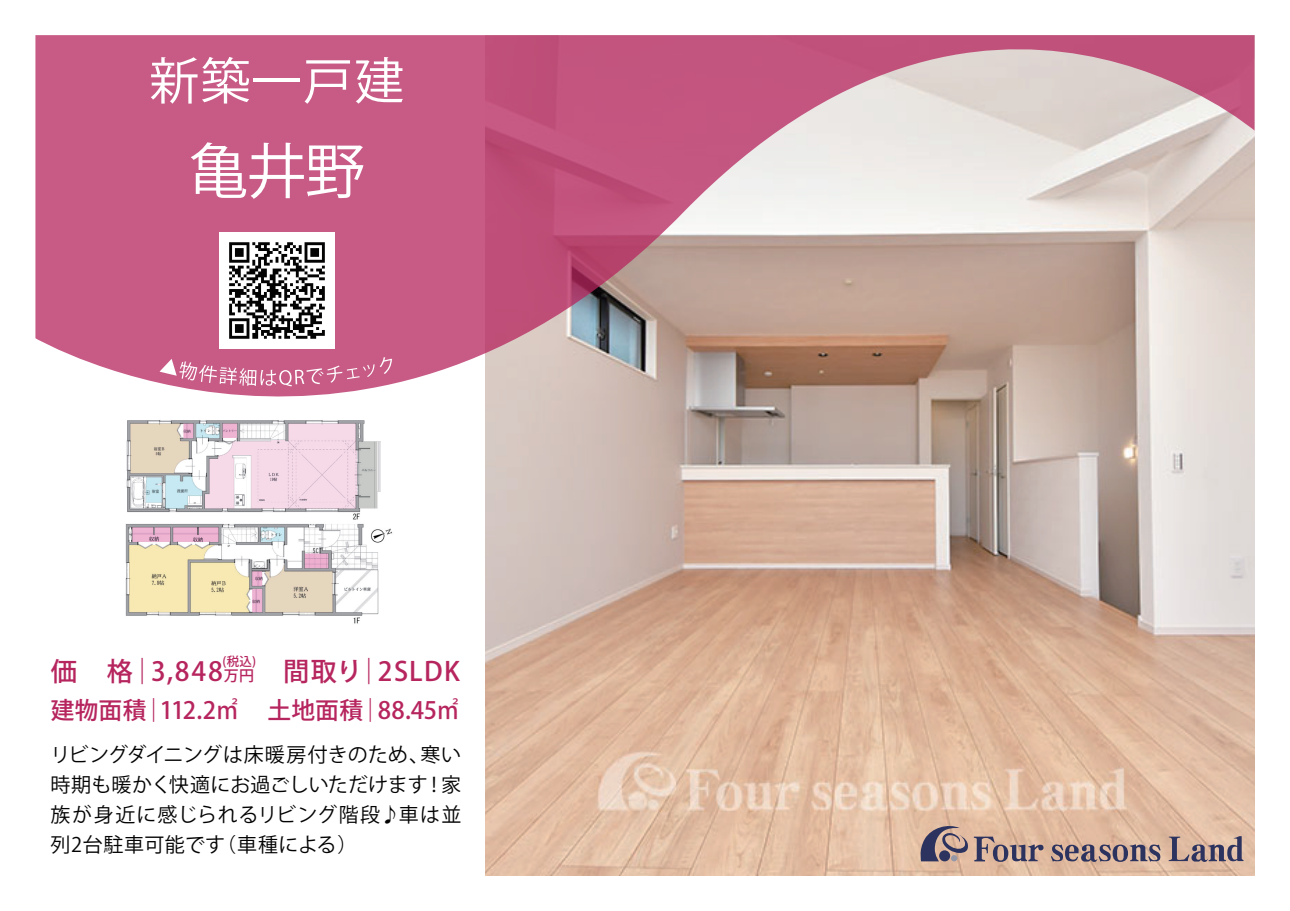
<style>
.page{position:relative;width:1290px;height:911px;background:#fff}
.page>*{position:absolute;margin:0;border:0;box-sizing:border-box;transform-origin:0 0}
.t1{font:60px "Koz Go Pro";color:#fff}
.t2{font:500 26.25px "Koz Go Pro";letter-spacing:.05em;color:#b6255e}
.t3{font:500 23.75px "Koz Go Pro";color:#b6255e}
.t4{font:20px/30px "Koz Go Pro";letter-spacing:.015em;color:#030303;text-align:justify}
.t5{font:500 12.5px "Koz Go Pro";color:#b6255e}
.s1{font-size:15px}
</style>
<div class="page">
<img style="left:485px;top:396px;width:769px;height:479px">
<svg style="left:35px;top:35px;width:1219px;height:361px;background:#ca8b9d"></svg>
<svg style="left:151px;top:57px;width:98px;height:47px"></svg>
<hr style="left:254px;top:78px;width:46px;height:4px;background:#fff">
<svg style="left:305px;top:60px;width:45px;height:44px"></svg>
<svg style="left:356px;top:57px;width:47px;height:47px"></svg>
<svg style="left:918px;top:823px;width:50px;height:38px;background:#998586"></svg>
<svg style="left:974px;top:836px;width:69px;height:26px;background:#a58e8a"></svg>
<svg style="left:1051px;top:844px;width:109px;height:18px;background:#907e83"></svg>
<svg style="left:1168px;top:836px;width:75px;height:26px;background:#a28d8c"></svg>
<svg style="left:159px;top:357px;width:233px;height:29px;background:#cf7297"></svg>
<img style="left:125px;top:420px;width:267px;height:204px">
<img style="left:219px;top:233px;width:116px;height:115px">
<h1 class="t1" style="left:188px;top:132px;width:178px">亀井野</h1>
<p class="t5" style="left:222px;top:653px;width:35px">(税込)</p>
<h2 class="t2" style="left:51px;top:654px;width:411px">価　格｜3,848<span class="s1">万円</span>　間取り｜2SLDK</h2>
<p class="t3" style="left:51px;top:694px;width:411px">建物面積｜112.2㎡ 土地面積｜88.45㎡</p>
<p class="t4" style="left:51px;top:740px;width:412px">リビングダイニングは床暖房付きのため、寒い時期も暖かく快適にお過ごしいただけます！家族が身近に感じられるリビング階段♪車は並列2台駐車可能です（車種による）</p>
</div>
